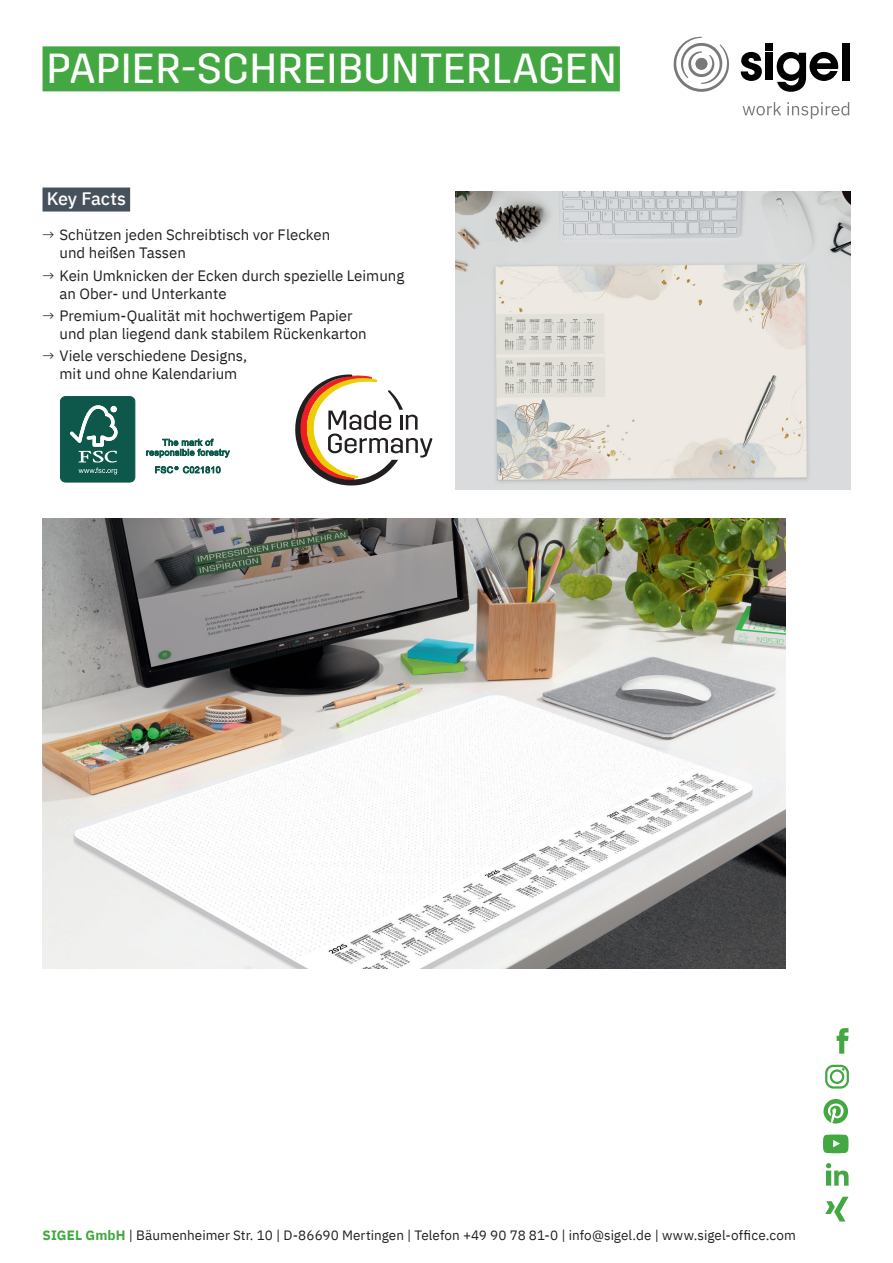
<style>
.page{position:relative;width:893px;height:1263px;background:#fff}
.page>*{position:absolute;margin:0;border:0;box-sizing:border-box;transform-origin:0 0}
.t1{font:42px "Trim";letter-spacing:.02em;color:#fff}
.t2{font:500 18px "IBM Plex Sans";letter-spacing:-.01em;color:#fff}
.t3{font:15px/18px "IBM Plex Sans";color:#231f20}
.t4{font:13.5px "IBM Plex Sans";letter-spacing:.005em;color:#231f20}
.s1{font-weight:300}
.s2{font-weight:700;color:#43a842}
</style>
<div class="page">
<svg style="left:741px;top:52px;width:21px;height:29px"></svg>
<div style="left:766px;top:53px;width:7px;height:27px;background:#000"></div>
<div style="left:842px;top:43px;width:7px;height:37px;background:#000"></div>
<div style="left:765px;top:43px;width:8px;height:7px;background:#000"></div>
<svg style="left:674px;top:37px;width:55px;height:55px"></svg>
<svg style="left:777px;top:52px;width:62px;height:40px"></svg>
<svg style="left:743px;top:102px;width:106px;height:17px"></svg>
<svg style="left:837px;top:1028px;width:11px;height:26px"></svg>
<svg style="left:823px;top:1134px;width:25px;height:19px"></svg>
<svg style="left:826px;top:1163px;width:22px;height:23px"></svg>
<svg style="left:825px;top:1197px;width:23px;height:24px"></svg>
<div style="left:825px;top:1065px;width:24px;height:23px;border:2px solid #43a842;border-radius:7px"></div>
<div style="left:830px;top:1069px;width:14px;height:15px;border:2px solid #43a842;border-radius:50%"></div>
<svg style="left:823px;top:1099px;width:25px;height:24px"></svg>
<img style="left:43px;top:519px;width:743px;height:450px">
<img style="left:455px;top:191px;width:395px;height:298px">
<div style="left:43px;top:188px;width:87px;height:24px;background:#47515c"></div>
<div style="left:43px;top:46px;width:577px;height:45px;background:#43a842"></div>
<svg style="left:295px;top:374px;width:138px;height:112px"></svg>
<div style="left:60px;top:397px;width:75px;height:85px;background:#0d584b;border-radius:5px"></div>
<div style="left:60px;top:396px;width:75px;height:86px;border:1px solid #0d584b;border-radius:5px"></div>
<svg style="left:70px;top:405px;width:48px;height:69px"></svg>
<svg style="left:146px;top:439px;width:84px;height:19px"></svg>
<svg style="left:155px;top:466px;width:66px;height:7px"></svg>
<h1 class="t1" style="left:47px;top:44px;width:571px">PAPIER-SCHREIBUNTERLAGEN</h1>
<p class="t2" style="left:47px;top:185px;width:81px">Key Facts</p>
<p class="t3" style="left:60px;top:225px;width:272px;text-indent:-17px"><span class="s1">→</span> Schützen jeden Schreibtisch vor Flecken und heißen Tassen</p>
<p class="t3" style="left:60px;top:265px;width:346px;text-indent:-17px"><span class="s1">→</span> Kein Umknicken der Ecken durch spezielle Leimung an Ober- und Unterkante</p>
<p class="t3" style="left:60px;top:305px;width:309px;text-indent:-17px"><span class="s1">→</span> Premium-Qualität mit hochwertigem Papier und plan liegend dank stabilem Rückenkarton</p>
<p class="t3" style="left:43px;top:346px;width:206px;text-align:center"><span class="s1">→</span> Viele verschiedene Designs, mit und ohne Kalendarium</p>
<p class="t4" style="left:43px;top:1224px;width:755px"><span class="s2">SIGEL GmbH</span> | Bäumenheimer Str. 10 | D-86690 Mertingen | Telefon +49 90 78 81-0 | info@sigel.de | www.sigel-office.com</p>
</div>
